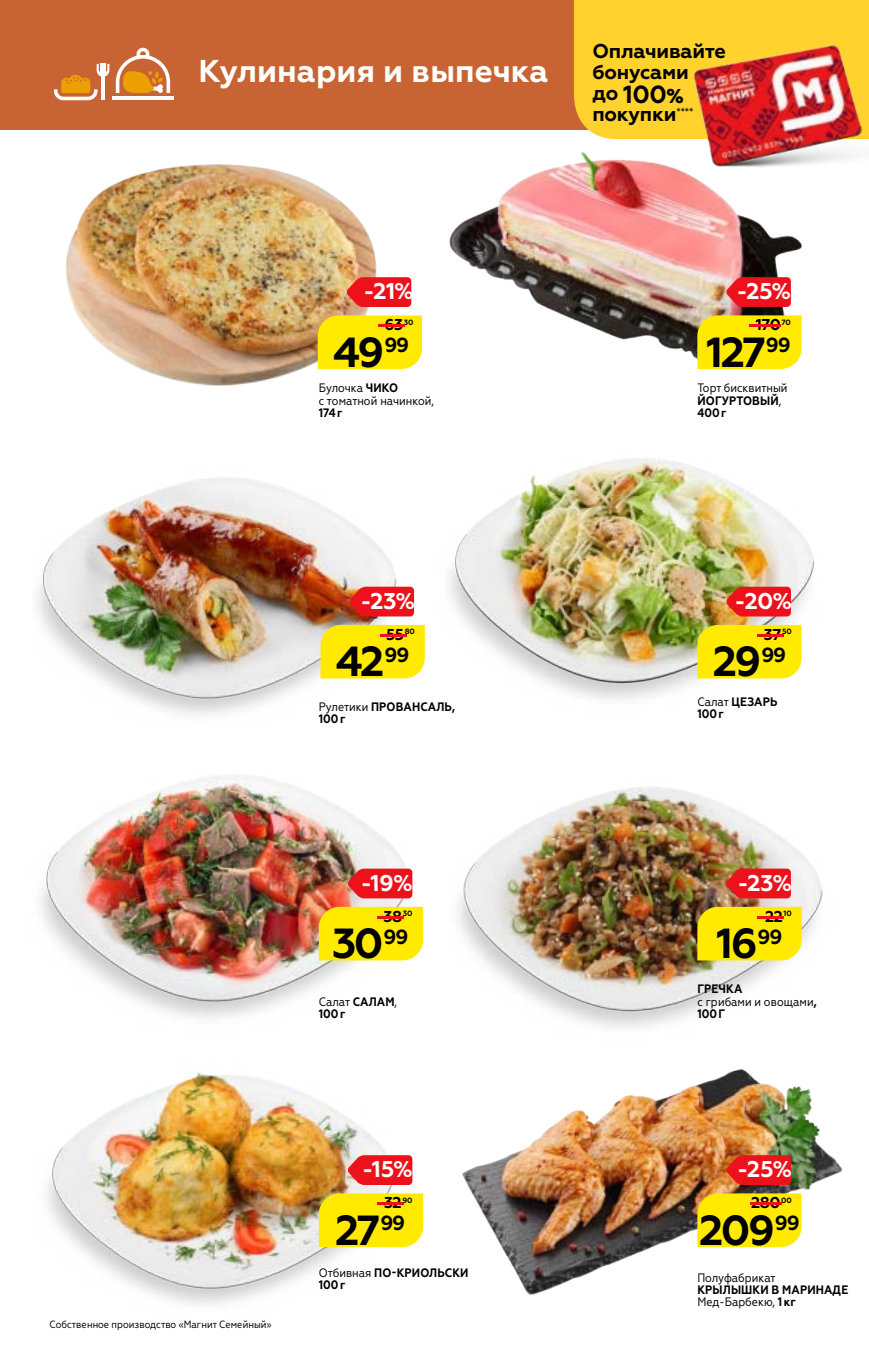
<style>
.page{position:relative;width:869px;height:1365px;background:#fff}
.page>*{position:absolute;margin:0;border:0;box-sizing:border-box;transform-origin:0 0}
.t1{font:700 42px "Geometria";letter-spacing:-.06em;color:#000}
.t2{font:700 31.5px "Geometria";color:#fff}
.t3{font:700 24.68px "Geometria";color:#000}
.t4{font:700 22.75px "Geometria";color:#fff}
.t5{font:700 19.95px/21px "Geometria";letter-spacing:-.01em;color:#000}
.t6{font:700 15.75px "Geometria";letter-spacing:-.03em;color:#000}
.t7{font:700 15.75px "Geometria";color:#ed111c;scale:5.5 1}
.t8{font:12.25px/12.2px "Geometria Narrow";color:#000}
.t9{font:700 12.25px/12.2px "Geometria Narrow";letter-spacing:.01em;color:#000}
.t10{font:10.5px "Geometria Narrow";color:#000}
.t11{font:700 7.7px "Geometria";letter-spacing:-.03em;color:#000}
.s1{font-size:19.95px}
.s2{font-weight:800;font-size:19.95px}
.s3{font-weight:700}
.s4{color:#ed111c}
.s5{font-weight:400}
.s6{font-size:15.75px;color:#ed111c}
</style>
<div class="page">
<div style="left:0;top:0;width:868px;height:129px;background:#c86433"></div>
<svg style="left:116px;top:48px;width:54px;height:43px"></svg>
<svg style="left:54px;top:64px;width:55px;height:27px"></svg>
<div style="left:574px;top:0;width:294px;height:64px;background:#ffd22e"></div>
<img style="left:651px;top:34px;width:217px;height:129px">
<img style="left:50px;top:91px;width:342px;height:281px">
<img style="left:37px;top:372px;width:377px;height:312px">
<img style="left:462px;top:1073px;width:380px;height:222px">
<img style="left:449px;top:458px;width:365px;height:223px">
<img style="left:46px;top:1075px;width:367px;height:229px">
<img style="left:40px;top:684px;width:373px;height:391px">
<img style="left:458px;top:681px;width:365px;height:392px">
<img style="left:441px;top:64px;width:377px;height:295px">
<div style="left:317px;top:315px;width:105px;height:54px;background:#ffea00"></div>
<svg style="left:346px;top:277px;width:65px;height:30px;background:#eb2125"></svg>
<div style="left:697px;top:625px;width:104px;height:53px;background:#ffea00"></div>
<div style="left:320px;top:625px;width:104px;height:53px;background:#ffea00"></div>
<svg style="left:725px;top:586px;width:65px;height:30px;background:#e62322"></svg>
<svg style="left:349px;top:586px;width:65px;height:30px;background:#e81f24"></svg>
<div style="left:697px;top:315px;width:104px;height:54px;background:#ffea00"></div>
<svg style="left:725px;top:277px;width:65px;height:30px;background:#eb242e"></svg>
<div style="left:697px;top:906px;width:104px;height:54px;background:#ffea00"></div>
<div style="left:697px;top:1193px;width:104px;height:53px;background:#ffea00"></div>
<svg style="left:725px;top:868px;width:65px;height:30px;background:#e52024"></svg>
<svg style="left:725px;top:1155px;width:65px;height:29px;background:#e81c1d"></svg>
<div style="left:319px;top:906px;width:104px;height:54px;background:#ffea00"></div>
<div style="left:319px;top:1193px;width:104px;height:53px;background:#ffea00"></div>
<svg style="left:347px;top:868px;width:65px;height:30px;background:#e7232a"></svg>
<svg style="left:347px;top:1155px;width:65px;height:29px;background:#eb262f"></svg>
<p class="t2" style="left:198px;top:52px;width:351px">Кулинария и выпечка</p>
<p class="t5" style="left:592px;top:41px;width:135px">Оплачивайте бонусами</p>
<p class="t3" style="left:592px;top:79px;width:92px"><span class="s1">до</span> 100<span class="s2">%</span></p>
<p class="t5" style="left:592px;top:103px;width:102px">покупки<sup>****</sup></p>
<p class="t4" style="left:363px;top:278px;width:52px">-21%</p>
<p class="t6" style="left:384px;top:315px;width:20px">63</p>
<p class="t11" style="left:404px;top:318px;width:11px">30</p>
<p class="t1" style="left:333px;top:327px;width:78px">49<sup>99</sup></p>
<p class="t7" style="left:370px;top:315px;width:9px">-</p>
<p class="t8" style="left:319px;top:382px;width:117px">Булочка <span class="s3">ЧИКО<br></span>с томатной начинкой,<br><span class="s3">174 г</span></p>
<p class="t4" style="left:736px;top:278px;width:56px">-25%</p>
<p class="t6" style="left:739px;top:315px;width:53px"><span class="s4">-</span>170<sup>70</sup></p>
<p class="t1" style="left:706px;top:327px;width:86px">127<sup>99</sup></p>
<p class="t8" style="left:697px;top:382px;width:92px">Торт бисквитный<br><span class="s3">ЙОГУРТОВЫЙ</span>,<br><span class="s3">400 г</span></p>
<p class="t4" style="left:360px;top:587px;width:56px">-23%</p>
<p class="t6" style="left:386px;top:625px;width:20px">55</p>
<p class="t11" style="left:404px;top:627px;width:12px">80</p>
<p class="t1" style="left:336px;top:636px;width:75px">42<sup>99</sup></p>
<p class="t7" style="left:371px;top:625px;width:9px">-</p>
<p class="t9" style="left:319px;top:700px;width:138px"><span class="s5">Рулетики</span> ПРОВАНСАЛЬ,<br>100 г</p>
<p class="t4" style="left:360px;top:869px;width:54px">-19%</p>
<p class="t6" style="left:383px;top:906px;width:20px">38</p>
<p class="t11" style="left:402px;top:909px;width:11px">30</p>
<p class="t1" style="left:332px;top:918px;width:78px">30<sup>99</sup></p>
<p class="t7" style="left:369px;top:906px;width:9px">-</p>
<p class="t9" style="left:319px;top:995px;width:80px"><span class="s5">Салат</span> САЛАМ<span class="s5">,<br></span>100 г</p>
<p class="t10" style="left:50px;top:1317px;width:223px">Собственное производство «Магнит Семейный»</p>
<p class="t4" style="left:362px;top:1155px;width:52px">-15%</p>
<p class="t6" style="left:384px;top:1193px;width:19px">32</p>
<p class="t11" style="left:402px;top:1195px;width:12px">90</p>
<p class="t1" style="left:335px;top:1204px;width:72px">27<sup>99</sup></p>
<p class="t7" style="left:369px;top:1193px;width:9px">-</p>
<p class="t9" style="left:319px;top:1266px;width:151px"><span class="s5">Отбивная</span> ПО-КРИОЛЬСКИ<br>100 г</p>
<p class="t4" style="left:734px;top:587px;width:59px">-20%</p>
<p class="t6" style="left:763px;top:625px;width:19px">37</p>
<p class="t11" style="left:781px;top:627px;width:11px">50</p>
<p class="t1" style="left:712px;top:636px;width:75px">29<sup>99</sup></p>
<p class="t7" style="left:748px;top:625px;width:9px">-</p>
<p class="t9" style="left:697px;top:695px;width:81px"><span class="s5">Салат</span> ЦЕЗАРЬ<br>100 г</p>
<p class="t4" style="left:737px;top:869px;width:56px">-23%</p>
<p class="t6" style="left:764px;top:906px;width:19px">22</p>
<p class="t11" style="left:748px;top:909px;width:45px"><span class="s6">-</span> 10</p>
<p class="t1" style="left:716px;top:918px;width:67px">16<sup>99</sup></p>
<p class="t8" style="left:697px;top:982px;width:121px"><span class="s3">ГРЕЧКА<br></span>с грибами и овощами <span class="s3">,<br>100 Г</span></p>
<p class="t4" style="left:737px;top:1155px;width:56px">-25%</p>
<p class="t6" style="left:740px;top:1193px;width:53px"><span class="s4">-</span>280<sup>00</sup></p>
<p class="t1" style="left:699px;top:1204px;width:102px">209<sup>99</sup></p>
<p class="t8" style="left:697px;top:1271px;width:152px">Полуфабрикат<br><span class="s3">КРЫЛЫШКИ В МАРИНАДЕ<br></span>Мед-Барбекю, <span class="s3">1 кг</span></p>
</div>
